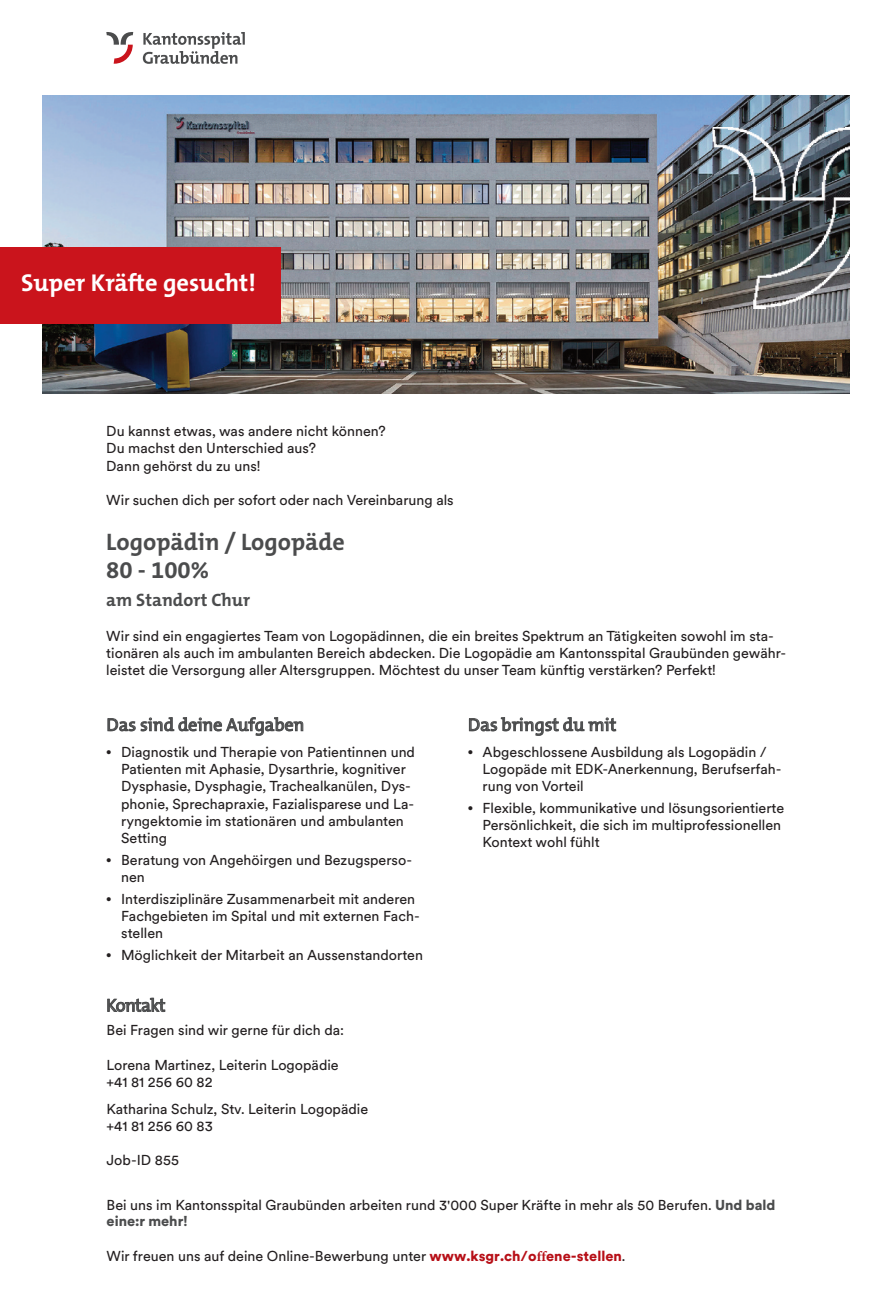
<style>
.page{position:relative;width:893px;height:1295px;background:#fff}
.page>*{position:absolute;margin:0;border:0;box-sizing:border-box;transform-origin:0 0}
.t1{font:700 24.45px "The Mix B W7";color:#fff}
.t2{font:700 24px/27.9px "The Mix B W7";color:#4b4c4d}
.t3{font:18px "The Mix B W5 Plain";letter-spacing:.005em;color:#4b4c4d}
.t4{font:700 18px "The Mix B W7";color:#4b4c4d}
.t5{font:18px "The Mix B W5 Plain";letter-spacing:-.03em;color:#4b4c4d}
.t6{font:14.25px/17.2px "Circular XX";color:#231f20}
.s1{font-size:9.75px}
.s2{font-weight:900;color:#4b4c4d}
.s3{font-weight:900;color:#b70f17}
.s4{font-family:"Minion Pro";font-weight:700;color:#b70f17}
</style>
<div class="page">
<svg style="left:143px;top:32px;width:102px;height:32px"></svg>
<svg style="left:106px;top:32px;width:27px;height:32px"></svg>
<img style="left:43px;top:96px;width:806px;height:297px">
<div style="left:0;top:247px;width:281px;height:76px;background:#ca141c"></div>
<img style="left:712px;top:128px;width:138px;height:180px">
<h1 class="t1" style="left:21px;top:268px;width:236px">Super Kräfte gesucht!</h1>
<p class="t6" style="left:106px;top:424px;width:281px">Du kannst etwas, was andere nicht können?<br>Du machst den Unterschied aus?<br>Dann gehörst du zu uns!</p>
<p class="t6" style="left:106px;top:493px;width:349px">Wir suchen dich per sofort oder nach Vereinbarung als</p>
<h2 class="t2" style="left:106px;top:528px;width:240px">Logopädin / Logopäde<br>80 - 100%</h2>
<p class="t4" style="left:106px;top:589px;width:145px">am Standort Chur</p>
<p class="t6" style="left:106px;top:628px;width:681px">Wir sind ein engagiertes Team von Logopädinnen, die ein breites Spektrum an Tätigkeiten sowohl im sta&shy;tionären als auch im ambulanten Bereich abdecken. Die Logopädie am Kantonsspital Graubünden gewähr&shy;leistet die Versorgung aller Altersgruppen. Möchtest du unser Team künftig verstärken? Perfekt!</p>
<p class="t3" style="left:106px;top:714px;width:199px">Das sind deine Aufgaben</p>
<p class="t6" style="left:121px;top:744px;width:295px;text-indent:-15px"><span class="s1">•</span> Diagnostik und Therapie von Patientinnen und Patienten mit Aphasie, Dysarthrie, kognitiver Dysphasie, Dysphagie, Trachealkanülen, Dys&shy;phonie, Sprechapraxie, Fazialisparese und La&shy;ryngektomie im stationären und ambulanten Setting</p>
<p class="t6" style="left:121px;top:852px;width:292px;text-indent:-15px"><span class="s1">•</span> Beratung von Angehöirgen und Bezugsperso&shy;nen</p>
<p class="t6" style="left:121px;top:891px;width:300px;text-indent:-15px"><span class="s1">•</span> Interdisziplinäre Zusammenarbeit mit anderen<br>Fachgebieten im Spital und mit externen Fach&shy;stellen</p>
<p class="t6" style="left:106px;top:947px;width:318px"><span class="s1">•</span> Möglichkeit der Mitarbeit an Aussenstandorten</p>
<p class="t3" style="left:468px;top:714px;width:150px">Das bringst du mit</p>
<p class="t6" style="left:483px;top:744px;width:301px;text-indent:-15px"><span class="s1">•</span> Abgeschlossene Ausbildung als Logopädin /<br>Logopäde mit EDK-Anerkennung, Berufserfah&shy;rung von Vorteil</p>
<p class="t6" style="left:483px;top:800px;width:303px;text-indent:-15px"><span class="s1">•</span> Flexible, kommunikative und lösungsorientierte<br>Persönlichkeit, die sich im multiprofessionellen<br>Kontext wohl fühlt</p>
<p class="t5" style="left:106px;top:994px;width:61px">Kontakt</p>
<p class="t6" style="left:107px;top:1023px;width:239px">Bei Fragen sind wir gerne für dich da:</p>
<p class="t6" style="left:107px;top:1057px;width:234px">Lorena Martinez, Leiterin Logopädie +41 81 256 60 82</p>
<p class="t6" style="left:107px;top:1101px;width:263px">Katharina Schulz, Stv. Leiterin Logopädie +41 81 256 60 83</p>
<p class="t6" style="left:107px;top:1152px;width:74px">Job-ID 855</p>
<p class="t6" style="left:107px;top:1198px;width:670px;line-height:16px">Bei uns im Kantonsspital Graubünden arbeiten rund 3'000 Super Kräfte in mehr als 50 Berufen. <span class="s2">Und bald eine:r mehr!</span></p>
<p class="t6" style="left:107px;top:1248px;width:520px">Wir freuen uns auf deine Online-Bewerbung unter <span class="s3">www.ksgr.ch/o</span><span class="s4">ff</span><span class="s3">ene-stellen</span>.</p>
</div>
